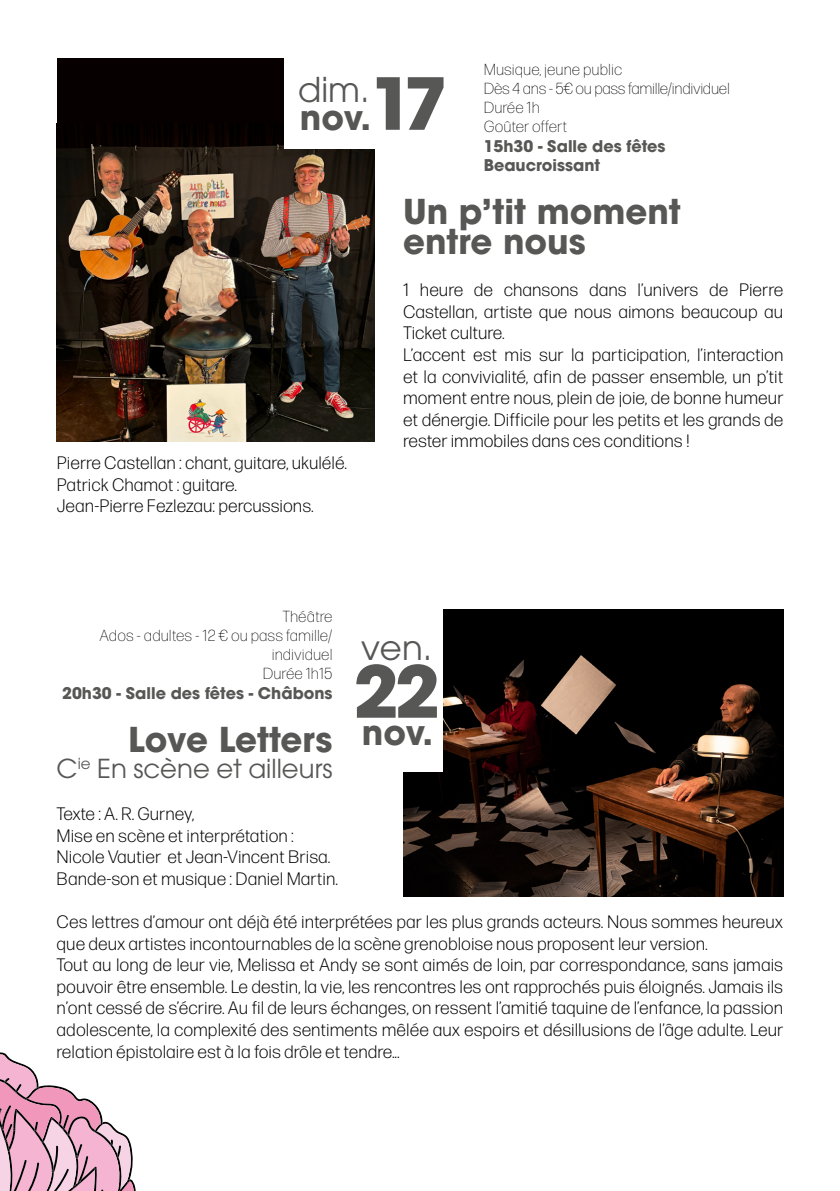
<style>
.page{position:relative;width:840px;height:1191px;background:#fff}
.page>*{position:absolute;margin:0;border:0;box-sizing:border-box;transform-origin:0 0}
.t1{font:700 71px "ITC Avant Garde Pro";color:#575756;scale:1.04 1}
.t2{font:700 34px/30px "ITC Avant Garde Pro";color:#575756}
.t3{font:34px/28px "ITC Avant Garde Pro";color:#575756}
.t4{font:26px "ITC Avant Garde Pro";color:#575756}
.t5{font:300 18px/21.6px "Forma DJR Micro";color:#000}
.t6{font:200 16px/19.2px "Forma DJR Micro";color:#000}
.t7{font:700 16px/19.2px "ITC Avant Garde Pro";color:#575756}
.s1{font-weight:700}
.s2{font-weight:700;font-size:71px}
</style>
<div class="page">
<div style="left:57px;top:58px;width:317px;height:383px;background:#060000"></div>
<img style="left:57px;top:135px;width:317px;height:306px">
<img style="left:403px;top:609px;width:379px;height:288px">
<div style="left:283px;top:57px;width:172px;height:91px;background:#fff"></div>
<div style="left:350px;top:608px;width:92px;height:164px;background:#fff"></div>
<svg style="left:0;top:1052px;width:136px;height:139px"></svg>
<p class="t6" style="left:483px;top:59px;width:247px">Musique, jeune public<br>Dès 4 ans - 5€ ou pass famille/individuel<br>Durée 1h<br>Goûter offert</p>
<p class="t7" style="left:483px;top:136px;width:183px">15h30 - Salle des fêtes<br>Beaucroissant</p>
<h2 class="t2" style="left:403px;top:196px;width:279px">Un p’tit moment entre nous</h2>
<h2 class="t3" style="left:298px;top:75px;width:152px">dim. <span class="s1">nov.</span><span class="s2">17</span></h2>
<p class="t5" style="left:57px;top:451px;width:291px">Pierre Castellan : chant, guitare, ukulélé.<br>Patrick Chamot : guitare.<br>Jean-Pierre Fezlezau: percussions.</p>
<p class="t5" style="left:403px;top:279px;width:382px">1 heure de chansons dans l’univers de Pierre Castellan, artiste que nous aimons beaucoup au Ticket culture.<br>L’accent est mis sur la participation, l’interaction et la convivialité, afin de passer ensemble, un p’tit moment entre nous, plein de joie, de bonne humeur et dénergie. Difficile pour les petits et les grands de rester immobiles dans ces conditions !</p>
<p class="t6" style="left:99px;top:606px;width:234px;text-align:right">Théâtre<br>Ados - adultes - 12 € ou pass famille/ individuel<br>Durée 1h15</p>
<p class="t7" style="left:62px;top:683px;width:272px">20h30 - Salle des fêtes - Châbons</p>
<h2 class="t2" style="left:128px;top:724px;width:206px">Love Letters</h2>
<h3 class="t4" style="left:57px;top:752px;width:277px">C<sup>ie</sup> En scène et ailleurs</h3>
<h2 class="t3" style="left:361px;top:633px;width:73px">ven.</h2>
<h1 class="t1" style="left:353px;top:644px;width:85px">22</h1>
<h2 class="t2" style="left:361px;top:717px;width:73px">nov.</h2>
<p class="t5" style="left:57px;top:802px;width:283px">Texte : A. R. Gurney,<br>Mise en scène et interprétation :<br>Nicole Vautier et Jean-Vincent Brisa.<br>Bande-son et musique : Daniel Martin.</p>
<p class="t5" style="left:57px;top:910px;width:727px">Ces lettres d’amour ont déjà été interprétées par les plus grands acteurs. Nous sommes heureux que deux artistes incontournables de la scène grenobloise nous proposent leur version.<br>Tout au long de leur vie, Melissa et Andy se sont aimés de loin, par correspondance, sans jamais pouvoir être ensemble. Le destin, la vie, les rencontres les ont rapprochés puis éloignés. Jamais ils n’ont cessé de s’écrire. Au fil de leurs échanges, on ressent l’amitié taquine de l’enfance, la passion adolescente, la complexité des sentiments mêlée aux espoirs et désillusions de l’âge adulte. Leur relation épistolaire est à la fois drôle et tendre...</p>
</div>
